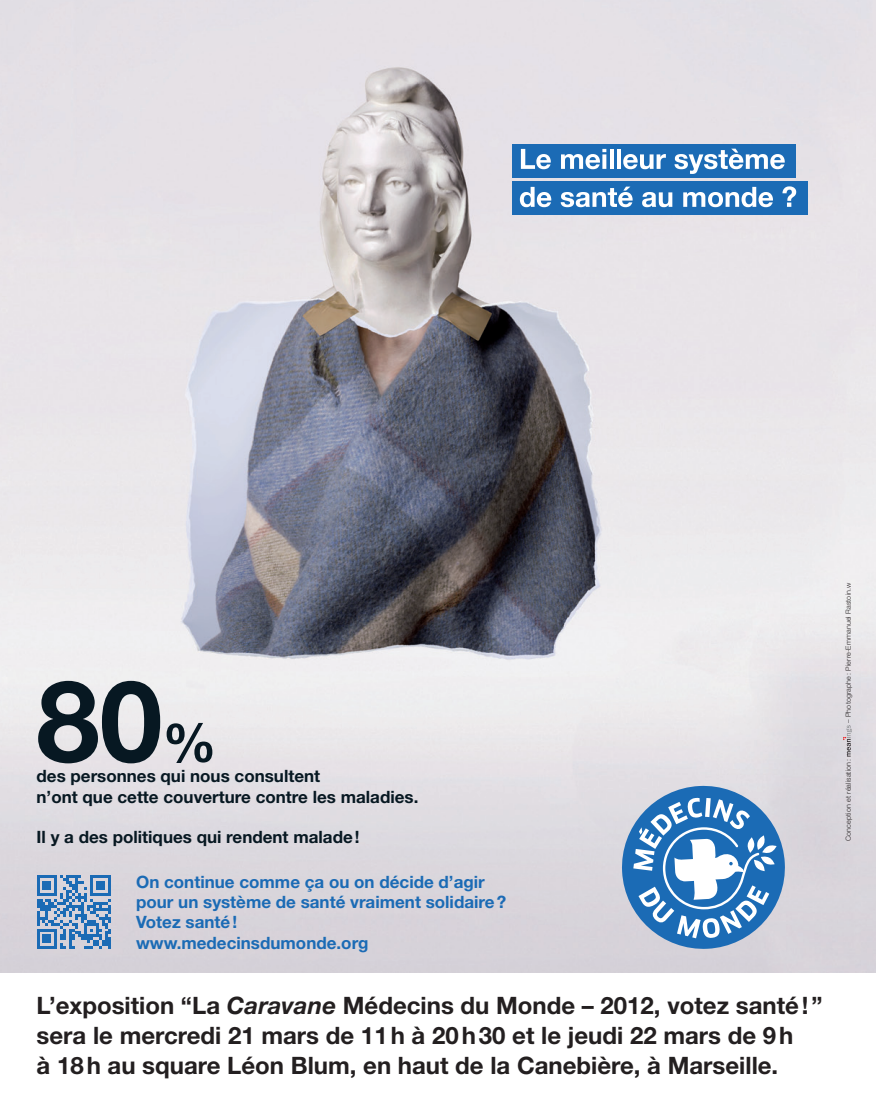
<style>
.page{position:relative;width:876px;height:1106px;background:#fff}
.page>*{position:absolute;margin:0;border:0;box-sizing:border-box;transform-origin:0 0}
.t1{font:700 113.4px "Helvetica Neue";color:#071822}
.t2{font:700 53.7px "Helvetica Neue";color:#071822}
.t3{font:700 24px/30px "Helvetica Neue LT";color:#231f20}
.t4{font:700 17.1px/20.4px "Helvetica Neue LT";color:#1b6bb5}
.t5{font:700 17.1px "Helvetica Neue LT";color:#071822}
.t6{font:300 7.2px "Helvetica Neue LT";letter-spacing:.02em;color:#231f20}
.s1{font-style:italic}
</style>
<div class="page">
<img style="left:0;top:0;width:876px;height:973px">
<svg style="left:843px;top:725px;width:9px;height:31px"></svg>
<div style="left:512px;top:145px;width:283px;height:33px;background:#1b6bb5"></div>
<div style="left:512px;top:181px;width:296px;height:33px;background:#1b6bb5"></div>
<svg style="left:521px;top:149px;width:30px;height:20px"></svg>
<svg style="left:561px;top:149px;width:45px;height:20px"></svg>
<svg style="left:602px;top:154px;width:4px;height:15px"></svg>
<hr style="left:610px;top:149px;width:4px;height:20px;background:#fff">
<hr style="left:617px;top:149px;width:4px;height:20px;background:#fff">
<svg style="left:623px;top:154px;width:43px;height:15px"></svg>
<svg style="left:674px;top:149px;width:111px;height:25px"></svg>
<svg style="left:520px;top:187px;width:31px;height:20px"></svg>
<svg style="left:561px;top:187px;width:72px;height:20px"></svg>
<svg style="left:642px;top:192px;width:30px;height:15px"></svg>
<svg style="left:683px;top:187px;width:90px;height:20px"></svg>
<svg style="left:782px;top:186px;width:14px;height:21px"></svg>
<svg style="left:620px;top:783px;width:167px;height:168px"></svg>
<svg style="left:37px;top:875px;width:74px;height:74px"></svg>
<h1 class="t1" style="left:37px;top:651px;width:128px">80</h1>
<p class="t5" style="left:37px;top:765px;width:285px">des personnes qui nous consultent</p>
<h2 class="t2" style="left:163px;top:709px;width:55px">%</h2>
<p class="t5" style="left:37px;top:786px;width:383px">n’ont que cette couverture contre les maladies.</p>
<p class="t5" style="left:37px;top:826px;width:325px">Il y a des politiques qui rendent malade!</p>
<p class="t4" style="left:136px;top:871px;width:372px">On continue comme ça ou on décide d’agir pour un système de santé vraiment solidaire?<br>Votez santé!<br>www.medecinsdumonde.org</p>
<p class="t3" style="left:37px;top:989px;width:788px">L’exposition “La <span class="s1">Caravane</span> Médecins du Monde – 2012, votez santé! ” sera le mercredi 21 mars de 11h à 20h30 et le jeudi 22 mars de 9h<br>à 18h au square Léon Blum, en haut de la Canebière, à Marseille.</p>
<p class="t6" style="left:844px;top:723px;width:142px;rotate:-90deg">– Photographe : Pierre-Emmanuel Rastoin.w</p>
<p class="t6" style="left:844px;top:840px;width:83px;rotate:-90deg">Conception et réalisation :</p>
</div>
